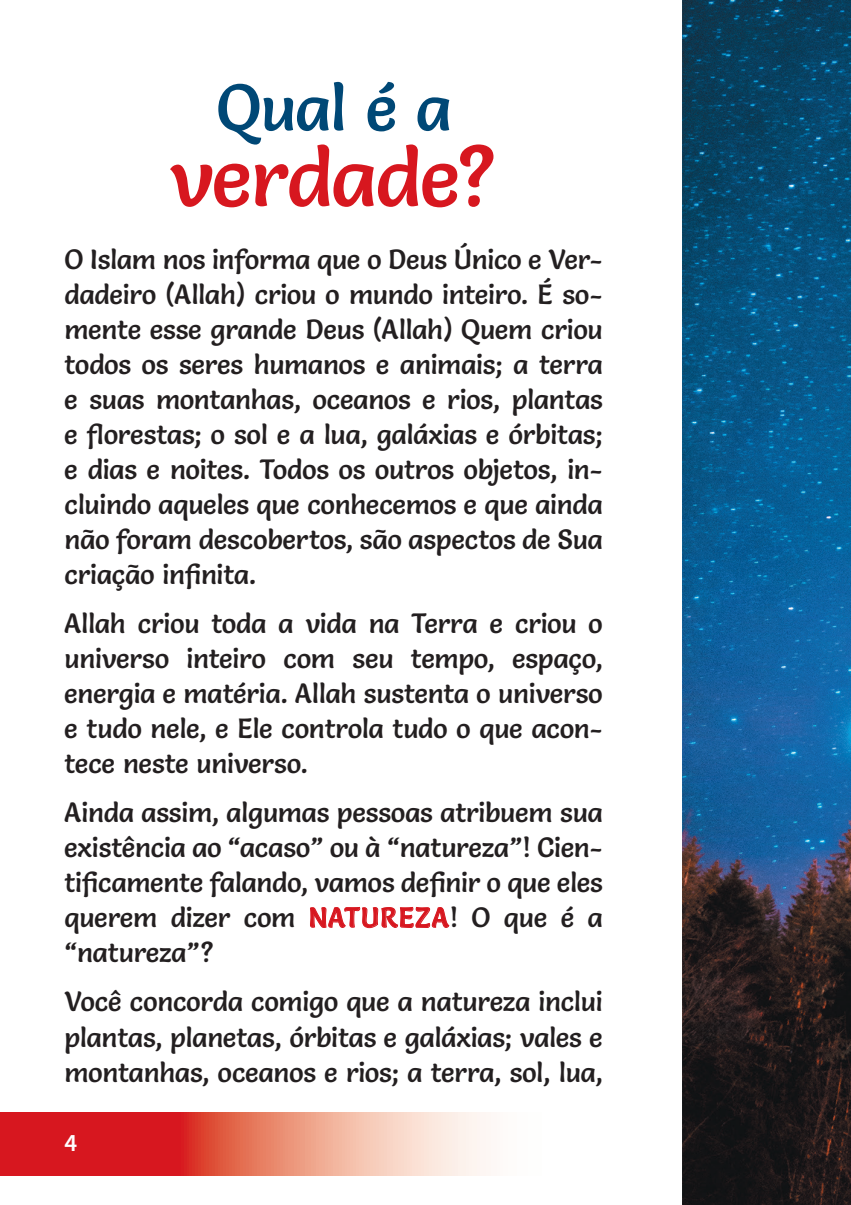
<style>
.page{position:relative;width:851px;height:1205px;background:#fff}
.page>*{position:absolute;margin:0;border:0;box-sizing:border-box;transform-origin:0 0}
.Texto_FINAL{font:82.5px "Salsa";letter-spacing:-.015em;color:#d7171f}
.Texto_FINAL-2{font:65px "Salsa";color:#004876}
.Texto_FINAL-3{font:27.5px/35px "Salsa";letter-spacing:-.005em;color:#231f20;text-align:justify}
.t1{font:600 25px "Source Sans Pro";color:#fff}
.s1{color:#d7171f}
</style>
<div class="page">
<svg style="left:0;top:1113px;width:491px;height:62px;background:#e6736b"></svg>
<img style="left:682px;top:0;width:168px;height:1205px">
<svg style="left:310px;top:906px;width:140px;height:23px"></svg>
<p class="Texto_FINAL-2" style="left:216px;top:67px;width:237px">Qual é a</p>
<p class="Texto_FINAL" style="left:169px;top:126px;width:330px">verdade?</p>
<p class="Texto_FINAL-3" style="left:64px;top:241px;width:539px">O Islam nos informa que o Deus Único e Ver&shy;dadeiro (Allah) criou o mundo inteiro. É so&shy;mente esse grande Deus (Allah) Quem criou todos os seres humanos e animais; a terra e suas montanhas, oceanos e rios, plantas e florestas; o sol e a lua, galáxias e órbitas; e dias e noites. Todos os outros objetos, in&shy;cluindo aqueles que conhecemos e que ainda não foram descobertos, são aspectos de Sua criação infinita.</p>
<p class="Texto_FINAL-3" style="left:64px;top:605px;width:539px">Allah criou toda a vida na Terra e criou o universo inteiro com seu tempo, espaço, energia e matéria. Allah sustenta o universo e tudo nele, e Ele controla tudo o que acon&shy;tece neste universo.</p>
<p class="Texto_FINAL-3" style="left:64px;top:795px;width:539px">Ainda assim, algumas pessoas atribuem sua existência ao “acaso” ou à “natureza”! Cien&shy;tificamente falando, vamos definir o que eles querem dizer com <span class="s1">NATUREZA</span>! O que é a “natureza”?</p>
<p class="Texto_FINAL-3" style="left:64px;top:984px;width:539px">Você concorda comigo que a natureza inclui plantas, planetas, órbitas e galáxias; vales e montanhas, oceanos e rios; a terra, sol, lua,</p>
<p class="t1" style="left:64px;top:1126px;width:14px">4</p>
</div>
